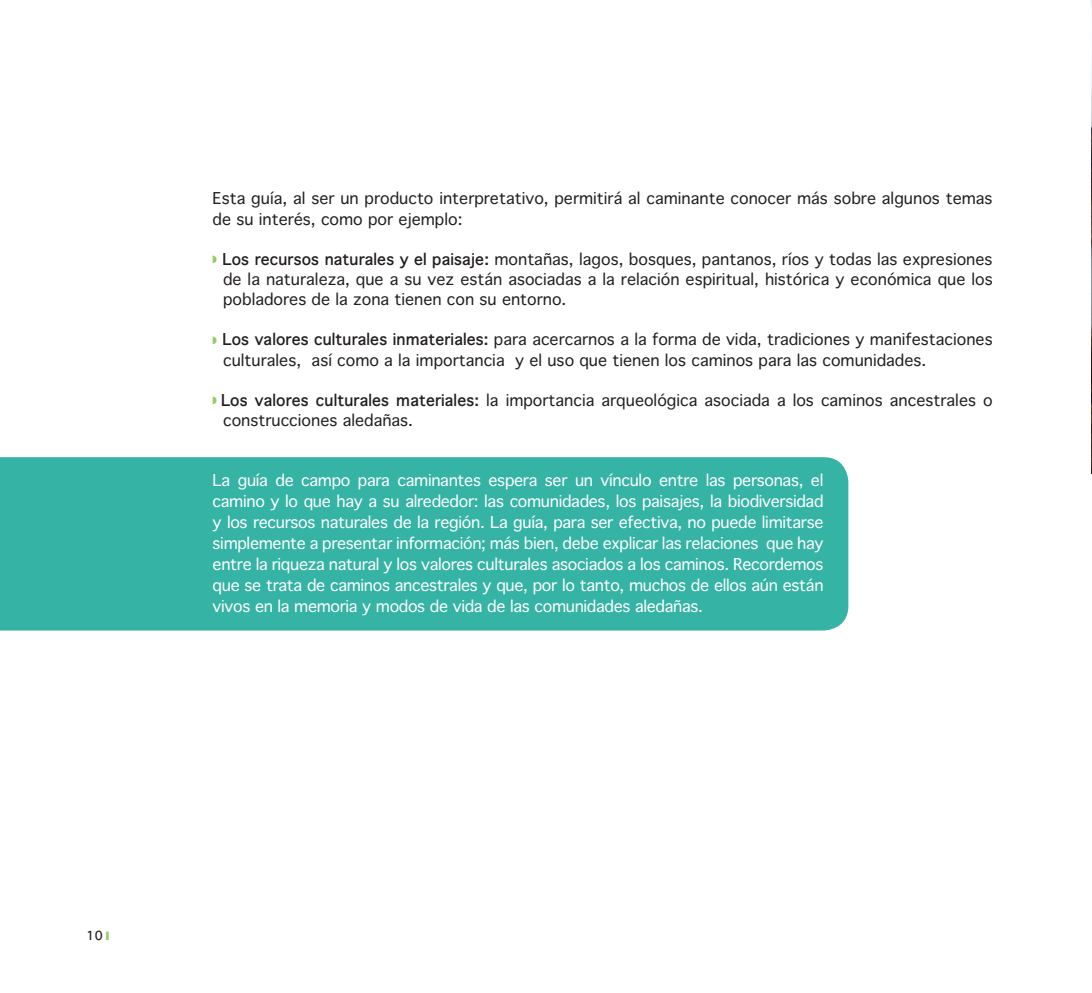
<style>
.page{position:relative;width:1092px;height:993px;background:#fff}
.page>*{position:absolute;margin:0;border:0;box-sizing:border-box;transform-origin:0 0}
.Texto{font:15.75px/20.1px "Thonburi";color:#231f20}
.Destacado{font:15.75px/21px "Thonburi";letter-spacing:-.02em;color:#fff;text-align:justify}
.t1{font:700 12.25px "Thonburi";color:#231f20}
.s1{font-weight:700}
</style>
<div class="page">
<div style="left:0;top:457px;width:848px;height:173px;background:#35b3a5"></div>
<img style="left:1091px;top:0;width:1px;height:473px">
<p class="Texto" style="left:212px;top:188px;width:781px">Esta guía, al ser un producto interpretativo, permitirá al caminante conocer más sobre algunos temas de su interés, como por ejemplo:</p>
<p class="Texto" style="left:222px;top:249px;width:771px;text-align:justify"><span class="s1">Los recursos naturales y el paisaje:</span> montañas, lagos, bosques, pantanos, ríos y todas las expresiones de la naturaleza, que a su vez están asociadas a la relación espiritual, histórica y económica que los pobladores de la zona tienen con su entorno.</p>
<p class="Texto" style="left:222px;top:329px;width:771px"><span class="s1">Los valores culturales inmateriales:</span> para acercarnos a la forma de vida, tradiciones y manifestaciones culturales, así como a la importancia y el uso que tienen los caminos para las comunidades.</p>
<p class="Texto" style="left:221px;top:390px;width:773px"><span class="s1">Los valores culturales materiales:</span> la importancia arqueológica asociada a los caminos ancestrales o construcciones aledañas.</p>
<p class="Destacado" style="left:212px;top:469px;width:612px">La guía de campo para caminantes espera ser un vínculo entre las personas, el camino y lo que hay a su alrededor: las comunidades, los paisajes, la biodiversidad y los recursos naturales de la región. La guía, para ser efectiva, no puede limitarse simplemente a presentar información; más bien, debe explicar las relaciones que hay entre la riqueza natural y los valores culturales asociados a los caminos. Recordemos que se trata de caminos ancestrales y que, por lo tanto, muchos de ellos aún están vivos en la memoria y modos de vida de las comunidades aledañas.</p>
<p class="t1" style="left:87px;top:925px;width:18px">10</p>
</div>
